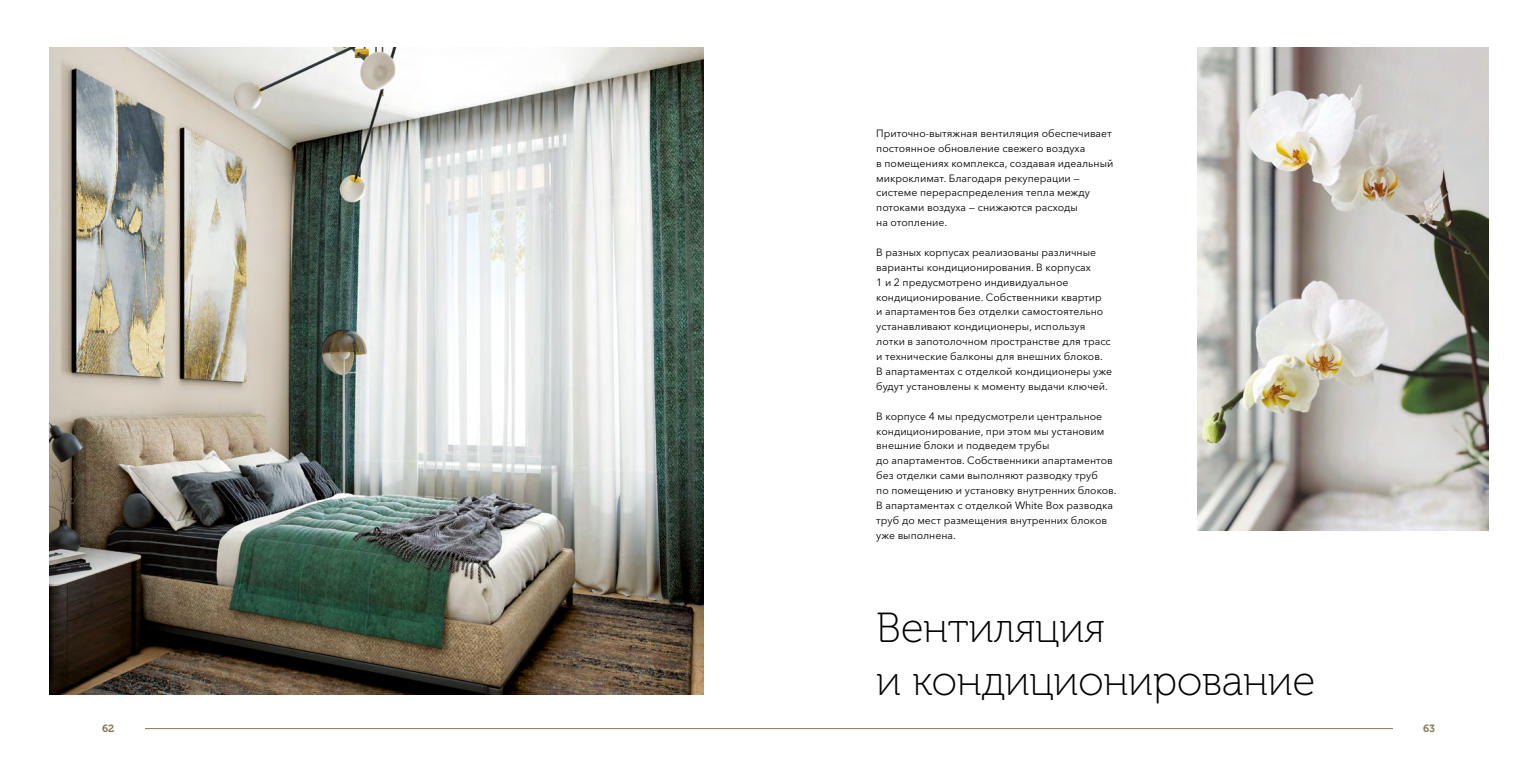
<style>
.page{position:relative;width:1538px;height:769px;background:#fff}
.page>*{position:absolute;margin:0;border:0;box-sizing:border-box;transform-origin:0 0}
.t1{font:42px/52.1px "Museo Cyrl 100";color:#000}
.t2{font:10.5px/14.9px "Avenir Next Cyr";color:#000}
.t3{font:10.5px "Museo Cyrl 700";color:#83754e}
</style>
<div class="page">
<hr style="left:145px;top:728px;width:1248px;height:1px;background:#83754e">
<img style="left:50px;top:47px;width:654px;height:647px">
<img style="left:1197px;top:47px;width:291px;height:484px">
<p class="t2" style="left:876px;top:126px;width:239px">Приточно-вытяжная вентиляция обеспечивает постоянное обновление свежего воздуха<br>в помещениях комплекса, создавая идеальный микроклимат. Благодаря рекуперации — системе перераспределения тепла между потоками воздуха — снижаются расходы<br>на отопление.</p>
<p class="t2" style="left:876px;top:245px;width:237px">В разных корпусах реализованы различные варианты кондиционирования. В корпусах<br>1 и 2 предусмотрено индивидуальное кондиционирование. Собственники квартир<br>и апартаментов без отделки самостоятельно устанавливают кондиционеры, используя лотки в запотолочном пространстве для трасс и технические балконы для внешних блоков.<br>В апартаментах с отделкой кондиционеры уже будут установлены к моменту выдачи ключей.</p>
<p class="t2" style="left:876px;top:409px;width:242px">В корпусе 4 мы предусмотрели центральное кондиционирование, при этом мы установим внешние блоки и подведем трубы<br>до апартаментов. Собственники апартаментов без отделки сами выполняют разводку труб<br>по помещению и установку внутренних блоков.<br>В апартаментах с отделкой White Box разводка труб до мест размещения внутренних блоков уже выполнена.</p>
<h1 class="t1" style="left:876px;top:603px;width:440px">Вентиляция<br>и кондиционирование</h1>
<p class="t3" style="left:102px;top:722px;width:14px">62</p>
<p class="t3" style="left:1423px;top:722px;width:14px">63</p>
</div>
